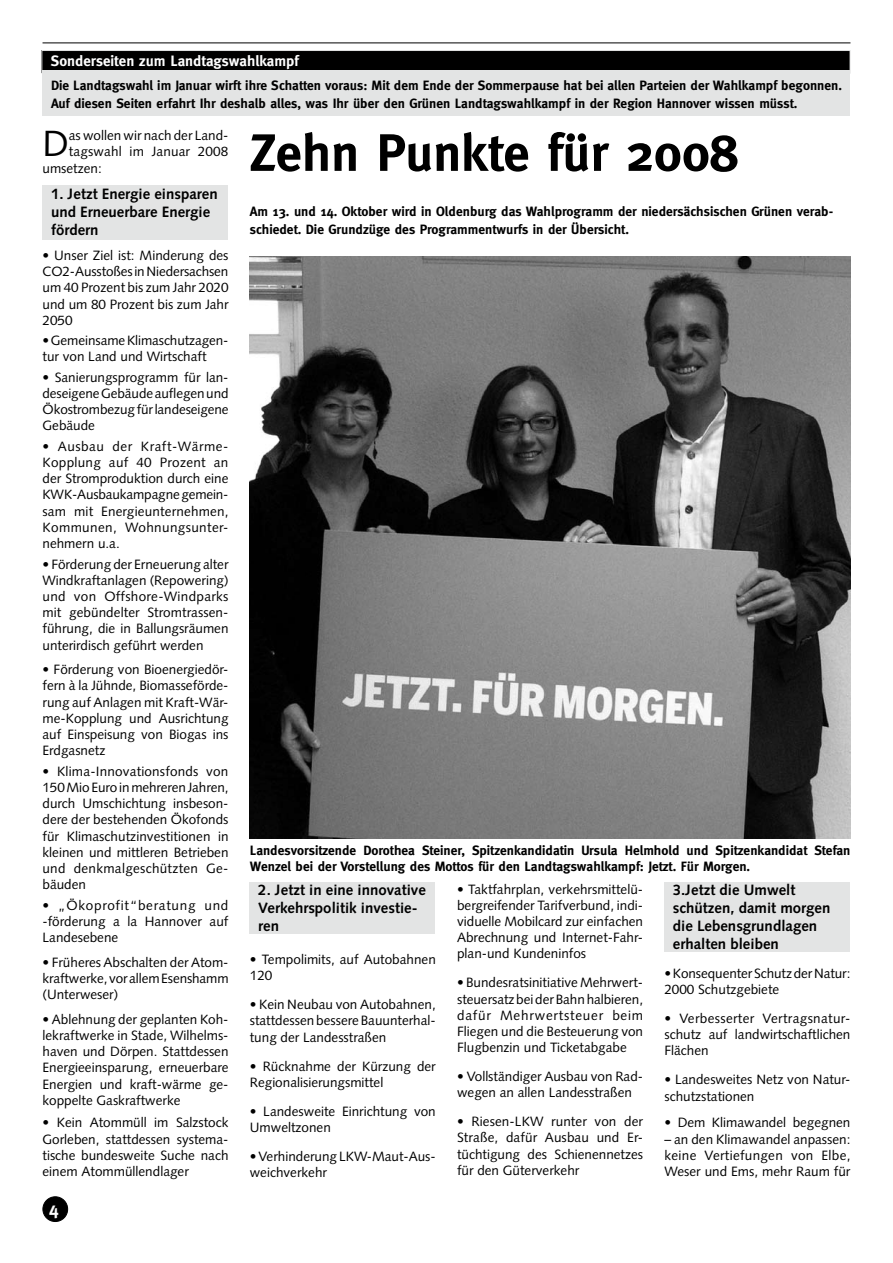
<style>
.page{position:relative;width:893px;height:1263px;background:#fff}
.page>*{position:absolute;margin:0;border:0;box-sizing:border-box;transform-origin:0 0}
.t1{font:700 52.5px "Meta";color:#000}
.t2{font:36.45px "Syntax";color:#000}
.t3{font:700 15px/18px "Syntax";color:#000}
.t4{font:700 15px "Meta";color:#fff}
.t5{font:13.5px/16.2px "Syntax";color:#000;text-align:justify}
.t6{font:700 13.5px/18px "Meta";color:#000}
</style>
<div class="page">
<hr style="left:43px;top:43px;width:807px;height:1px;background:#000">
<div style="left:43px;top:1197px;width:25px;height:24px;background:#000;border-radius:50%"></div>
<div style="left:43px;top:1196px;width:25px;height:26px;border:1px solid #000;border-radius:50%"></div>
<div style="left:42px;top:185px;width:186px;height:54px;background:#e3e4e4"></div>
<div style="left:664px;top:882px;width:186px;height:70px;background:#e3e4e4"></div>
<div style="left:249px;top:882px;width:186px;height:52px;background:#e3e4e4"></div>
<div style="left:42px;top:51px;width:808px;height:22px;background:#000"></div>
<div style="left:41px;top:50px;width:809px;height:24px;border:1px solid #e3e4e4"></div>
<div style="left:43px;top:70px;width:807px;height:46px;background:#e3e4e4"></div>
<img style="left:250px;top:256px;width:600px;height:582px">
<p class="t4" style="left:51px;top:52px;width:249px">Sonderseiten zum Landtagswahlkampf</p>
<p class="t6" style="left:51px;top:76px;width:792px">Die Landtagswahl im Januar wirft ihre Schatten voraus: Mit dem Ende der Sommerpause hat bei allen Parteien der Wahlkampf begonnen.<br>Auf diesen Seiten erfahrt Ihr deshalb alles, was Ihr über den Grünen Landtagswahlkampf in der Region Hannover wissen müsst.</p>
<h1 class="t1" style="left:250px;top:122px;width:490px">Zehn Punkte für 2008</h1>
<p class="t6" style="left:250px;top:202px;width:585px">Am 13. und 14. Oktober wird in Oldenburg das Wahlprogramm der niedersächsischen Grünen verab&shy;schiedet. Die Grundzüge des Programmentwurfs in der Übersicht.</p>
<h2 class="t2" style="left:43px;top:122px;width:28px">D</h2>
<p class="t5" style="left:69px;top:127px;width:161px">as wollen wir nach der Land-</p>
<p class="t5" style="left:69px;top:144px;width:161px">tagswahl im Januar 2008</p>
<p class="t5" style="left:43px;top:160px;width:61px">umsetzen:</p>
<p class="t3" style="left:51px;top:185px;width:168px">1. Jetzt Energie einsparen und Erneuerbare Energie fördern</p>
<p class="t5" style="left:43px;top:247px;width:188px">• Unser Ziel ist: Minderung des CO2-Ausstoßes in Niedersachsen um 40 Prozent bis zum Jahr 2020 und um 80 Prozent bis zum Jahr 2050</p>
<p class="t5" style="left:43px;top:332px;width:188px">• Gemeinsame Klimaschutzagen&shy;tur von Land und Wirtschaft</p>
<p class="t5" style="left:43px;top:369px;width:188px">• Sanierungsprogramm für lan&shy;deseigene Gebäude auflegen und Ökostrombezug für landeseigene Gebäude</p>
<p class="t5" style="left:43px;top:438px;width:188px">• Ausbau der Kraft-Wärme-Kopplung auf 40 Prozent an der Stromproduktion durch eine KWK-Ausbaukampagne gemein&shy;sam mit Energieunternehmen, Kommunen, Wohnungsunter&shy;nehmern u.a.</p>
<p class="t5" style="left:43px;top:556px;width:188px">• Förderung der Erneuerung alter Windkraftanlagen (Repowering) und von Offshore-Windparks mit gebündelter Stromtrassen&shy;führung, die in Ballungsräumen unterirdisch geführt werden</p>
<p class="t5" style="left:43px;top:661px;width:188px">• Förderung von Bioenergiedör&shy;fern à la Jühnde, Biomasseförde&shy;rung auf Anlagen mit Kraft-Wär&shy;me-Kopplung und Ausrichtung auf Einspeisung von Biogas ins Erdgasnetz</p>
<p class="t5" style="left:43px;top:763px;width:188px">• Klima-Innovationsfonds von 150 Mio Euro in mehreren Jahren, durch Umschichtung insbeson&shy;dere der bestehenden Ökofonds für Klimaschutzinvestitionen in kleinen und mittleren Betrieben und denkmalgeschützten Ge&shy;bäuden</p>
<p class="t5" style="left:43px;top:897px;width:187px">• „Ökoprofit“beratung und -förderung a la Hannover auf Landesebene</p>
<p class="t5" style="left:43px;top:954px;width:188px">• Früheres Abschalten der Atom&shy;kraftwerke, vor allem Esenshamm (Unterweser)</p>
<p class="t5" style="left:43px;top:1011px;width:188px">• Ablehnung der geplanten Koh&shy;lekraftwerke in Stade, Wilhelms&shy;haven und Dörpen. Stattdessen Energieeinsparung, erneuerbare Energien und kraft-wärme ge&shy;koppelte Gaskraftwerke</p>
<p class="t5" style="left:43px;top:1115px;width:188px">• Kein Atommüll im Salzstock Gorleben, stattdessen systema&shy;tische bundesweite Suche nach einem Atommüllendlager</p>
<p class="t6" style="left:250px;top:842px;width:602px;line-height:16.2px">Landesvorsitzende Dorothea Steiner, Spitzenkandidatin Ursula Helmhold und Spitzenkandidat Stefan<br>Wenzel bei der Vorstellung des Mottos für den Landtagswahlkampf: Jetzt. Für Morgen.</p>
<p class="t3" style="left:258px;top:881px;width:169px">2. Jetzt in eine innovative<br>Verkehrspolitik investie&shy;ren</p>
<p class="t5" style="left:250px;top:951px;width:188px">• Tempolimits, auf Autobahnen<br>120</p>
<p class="t5" style="left:250px;top:996px;width:187px">• Kein Neubau von Autobahnen, stattdessen bessere Bauunterhal&shy;tung der Landesstraßen</p>
<p class="t5" style="left:250px;top:1058px;width:187px">• Rücknahme der Kürzung der<br>Regionalisierungsmittel</p>
<p class="t5" style="left:250px;top:1103px;width:187px">• Landesweite Einrichtung von<br>Umweltzonen</p>
<p class="t5" style="left:250px;top:1148px;width:187px">• Verhinderung LKW-Maut-Aus&shy;weichverkehr</p>
<p class="t5" style="left:457px;top:881px;width:187px">• Taktfahrplan, verkehrsmittelü&shy;bergreifender Tarifverbund, indi&shy;viduelle Mobilcard zur einfachen Abrechnung und Internet-Fahr&shy;plan-und Kundeninfos</p>
<p class="t5" style="left:457px;top:974px;width:188px">• Bundesratsinitiative Mehrwert&shy;steuersatz bei der Bahn halbieren, dafür Mehrwertsteuer beim Fliegen und die Besteuerung von Flugbenzin und Ticketabgabe</p>
<p class="t5" style="left:457px;top:1068px;width:187px">• Vollständiger Ausbau von Rad&shy;wegen an allen Landesstraßen</p>
<p class="t5" style="left:457px;top:1113px;width:187px">• Riesen-LKW runter von der Straße, dafür Ausbau und Er&shy;tüchtigung des Schienennetzes für den Güterverkehr</p>
<p class="t3" style="left:673px;top:881px;width:159px">3.Jetzt die Umwelt schützen, damit morgen die Lebensgrundlagen erhalten bleiben</p>
<p class="t5" style="left:664px;top:965px;width:187px">• Konsequenter Schutz der Natur:<br>2000 Schutzgebiete</p>
<p class="t5" style="left:664px;top:1010px;width:188px">• Verbesserter Vertragsnatur&shy;schutz auf landwirtschaftlichen Flächen</p>
<p class="t5" style="left:664px;top:1071px;width:187px">• Landesweites Netz von Natur&shy;schutzstationen</p>
<p class="t5" style="left:664px;top:1115px;width:187px">• Dem Klimawandel begegnen</p>
<p class="t5" style="left:664px;top:1131px;width:188px">– an den Klimawandel anpassen: keine Vertiefungen von Elbe, Weser und Ems, mehr Raum für</p>
</div>
